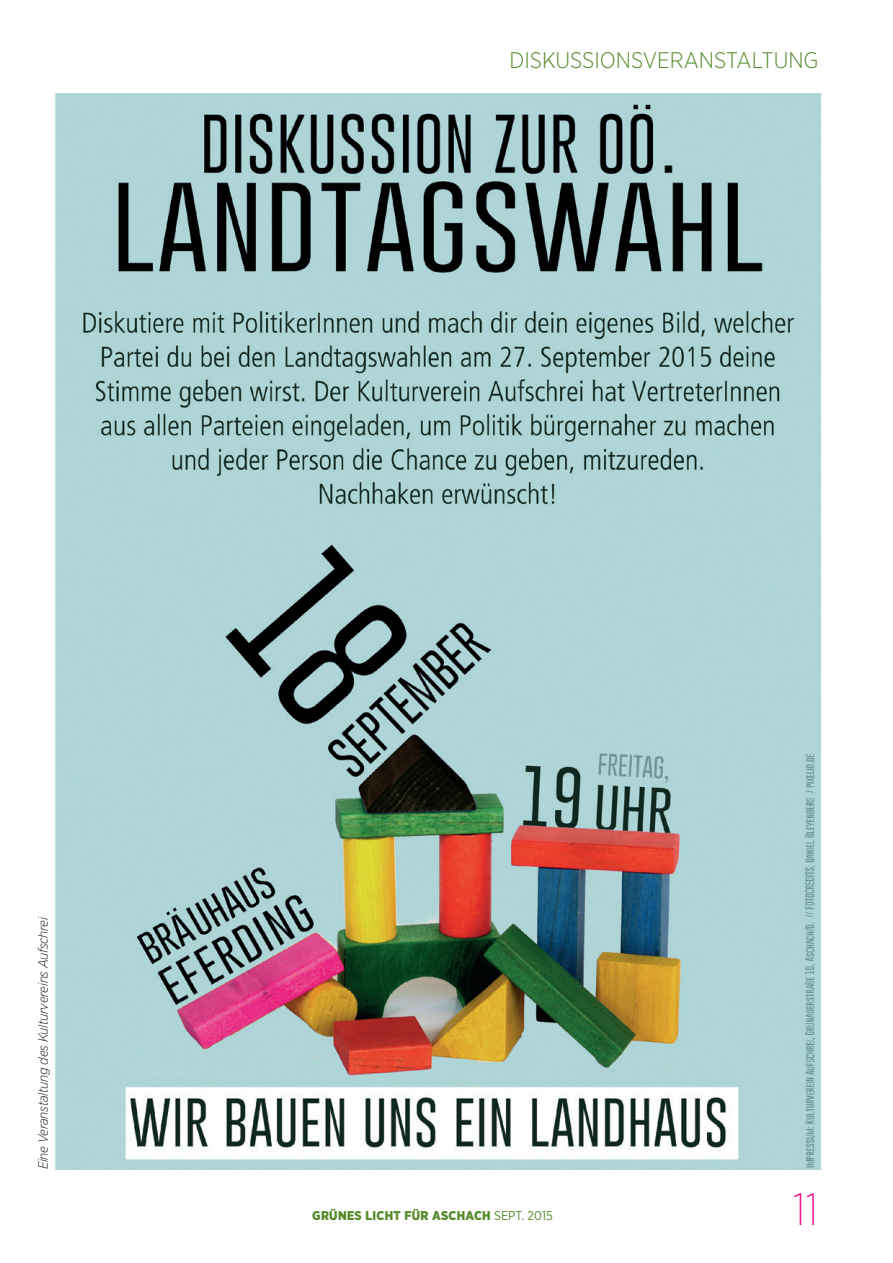
<style>
.page{position:relative;width:893px;height:1263px;background:#fff}
.page>*{position:absolute;margin:0;border:0;box-sizing:border-box;transform-origin:0 0}
.t1{font:200 45px "Gotham Narrow";color:#ed028c}
.t2{font:300 22.5px "Gotham Narrow";color:#558b2b}
.t3{font:italic 300 13.5px "Gotham Narrow";letter-spacing:-.02em;color:#231f20}
.t4{font:900 12.75px "Gotham Narrow";letter-spacing:.025em;color:#558b2b}
.s1{font-weight:400}
</style>
<div class="page">
<img style="left:55px;top:94px;width:767px;height:1075px">
<p class="t2" style="left:509px;top:46px;width:311px">DISKUSSIONSVERANSTALTUNG</p>
<p class="t3" style="left:35px;top:1169px;width:254px;rotate:-90deg">Eine Veranstaltung des Kulturvereins Aufschrei</p>
<p class="t4" style="left:312px;top:1207px;width:242px">GRÜNES LICHT FÜR ASCHACH <span class="s1">SEPT. 2015</span></p>
<p class="t1" style="left:793px;top:1181px;width:27px">11</p>
</div>
